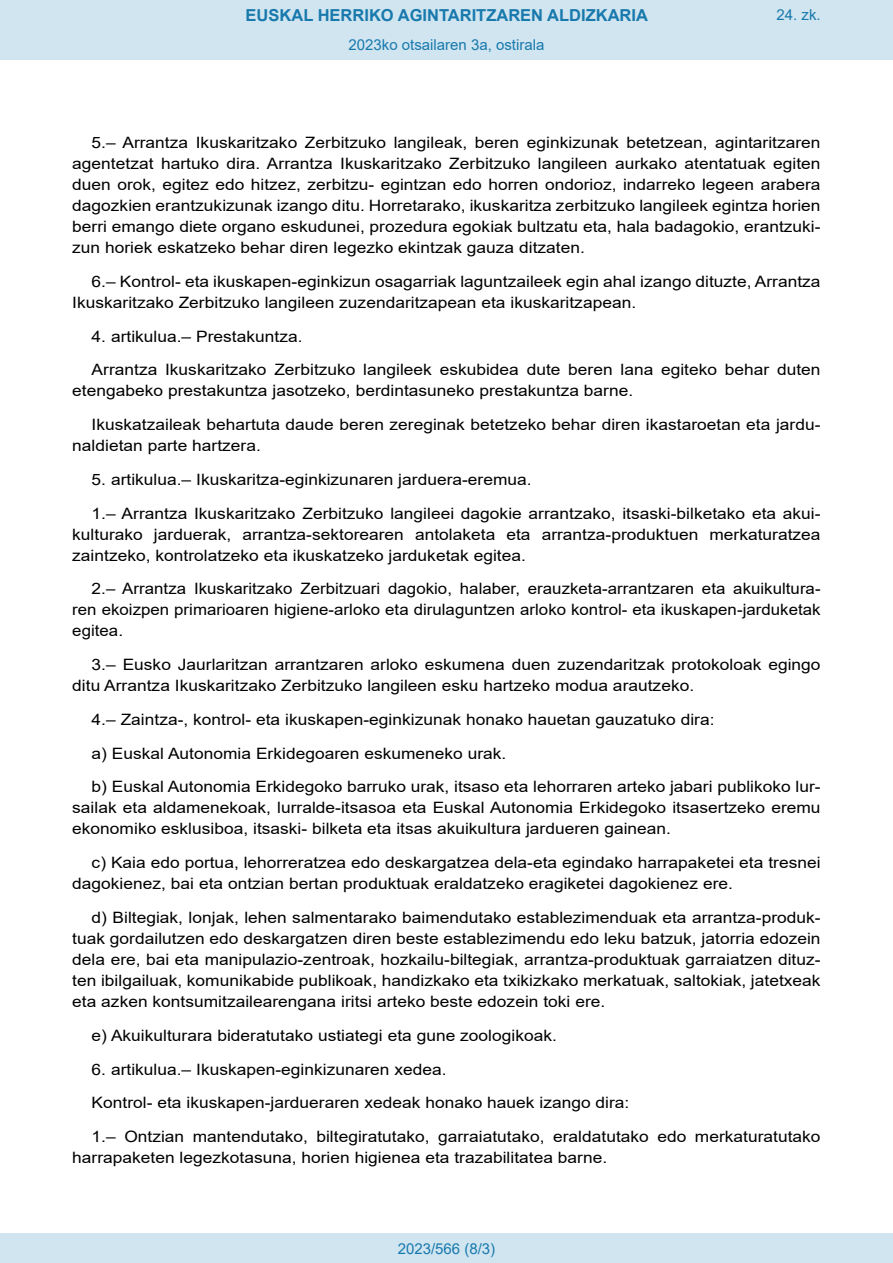
<style>
.page{position:relative;width:893px;height:1263px;background:#fff}
.page>*{position:absolute;margin:0;border:0;box-sizing:border-box;transform-origin:0 0}
.t1{font:700 16.5px "Arial";color:#1879ad}
.BOPVDetalle{font:15.6px/21px "Arial";color:#000;scale:1.11 1}
.Paginacion_Centro{font:15px "Arial";color:#1879ad}
</style>
<div class="page">
<div style="left:0;top:0;width:893px;height:60px;background:#d0e5f0"></div>
<div style="left:0;top:1233px;width:893px;height:30px;background:#d0e5f0"></div>
<p class="t1" style="left:246px;top:3px;width:404px">EUSKAL HERRIKO AGINTARITZAREN ALDIZKARIA</p>
<p class="Paginacion_Centro" style="left:348px;top:35px;width:197px">2023ko otsailaren 3a, ostirala</p>
<p class="Paginacion_Centro" style="left:776px;top:5px;width:46px">24. zk.</p>
<p class="BOPVDetalle" style="left:72px;top:132px;width:676px;text-align:justify;text-indent:19px">5.– Arrantza Ikuskaritzako Zerbitzuko langileak, beren eginkizunak betetzean, agintaritzaren agentetzat hartuko dira. Arrantza Ikuskaritzako Zerbitzuko langileen aurkako atentatuak egiten duen orok, egitez edo hitzez, zerbitzu- egintzan edo horren ondorioz, indarreko legeen arabera dagozkien erantzukizunak izango ditu. Horretarako, ikuskaritza zerbitzuko langileek egintza horien berri emango diete organo eskudunei, prozedura egokiak bultzatu eta, hala badagokio, erantzuki&shy;zun horiek eskatzeko behar diren legezko ekintzak gauza ditzaten.</p>
<p class="BOPVDetalle" style="left:72px;top:271px;width:676px;text-indent:19px">6.– Kontrol- eta ikuskapen-eginkizun osagarriak laguntzaileek egin ahal izango dituzte, Arrantza<br>Ikuskaritzako Zerbitzuko langileen zuzendaritzapean eta ikuskaritzapean.</p>
<p class="BOPVDetalle" style="left:92px;top:326px;width:191px">4. artikulua.– Prestakuntza.</p>
<p class="BOPVDetalle" style="left:72px;top:359px;width:676px;text-indent:19px">Arrantza Ikuskaritzako Zerbitzuko langileek eskubidea dute beren lana egiteko behar duten etengabeko prestakuntza jasotzeko, berdintasuneko prestakuntza barne.</p>
<p class="BOPVDetalle" style="left:72px;top:414px;width:676px;text-indent:19px">Ikuskatzaileak behartuta daude beren zereginak betetzeko behar diren ikastaroetan eta jardu&shy;naldietan parte hartzera.</p>
<p class="BOPVDetalle" style="left:92px;top:469px;width:398px">5. artikulua.– Ikuskaritza-eginkizunaren jarduera-eremua.</p>
<p class="BOPVDetalle" style="left:72px;top:503px;width:676px;text-align:justify;text-indent:19px">1.– Arrantza Ikuskaritzako Zerbitzuko langileei dagokie arrantzako, itsaski-bilketako eta akui&shy;kulturako jarduerak, arrantza-sektorearen antolaketa eta arrantza-produktuen merkaturatzea zaintzeko, kontrolatzeko eta ikuskatzeko jarduketak egitea.</p>
<p class="BOPVDetalle" style="left:72px;top:578px;width:676px;text-align:justify;text-indent:19px">2.– Arrantza Ikuskaritzako Zerbitzuari dagokio, halaber, erauzketa-arrantzaren eta akuikultura&shy;ren ekoizpen primarioaren higiene-arloko eta dirulaguntzen arloko kontrol- eta ikuskapen-jarduketak egitea.</p>
<p class="BOPVDetalle" style="left:72px;top:654px;width:676px;text-indent:19px">3.– Eusko Jaurlaritzan arrantzaren arloko eskumena duen zuzendaritzak protokoloak egingo ditu Arrantza Ikuskaritzako Zerbitzuko langileen esku hartzeko modua arautzeko.</p>
<p class="BOPVDetalle" style="left:92px;top:709px;width:563px">4.– Zaintza-, kontrol- eta ikuskapen-eginkizunak honako hauetan gauzatuko dira:</p>
<p class="BOPVDetalle" style="left:92px;top:743px;width:375px">a) Euskal Autonomia Erkidegoaren eskumeneko urak.</p>
<p class="BOPVDetalle" style="left:72px;top:776px;width:676px;text-align:justify;text-indent:19px">b) Euskal Autonomia Erkidegoko barruko urak, itsaso eta lehorraren arteko jabari publikoko lur&shy;sailak eta aldamenekoak, lurralde-itsasoa eta Euskal Autonomia Erkidegoko itsasertzeko eremu ekonomiko esklusiboa, itsaski- bilketa eta itsas akuikultura jardueren gainean.</p>
<p class="BOPVDetalle" style="left:72px;top:852px;width:676px;text-indent:19px">c) Kaia edo portua, lehorreratzea edo deskargatzea dela-eta egindako harrapaketei eta tresnei dagokienez, bai eta ontzian bertan produktuak eraldatzeko eragiketei dagokienez ere.</p>
<p class="BOPVDetalle" style="left:72px;top:907px;width:676px;text-align:justify;text-indent:19px">d) Biltegiak, lonjak, lehen salmentarako baimendutako establezimenduak eta arrantza-produk&shy;tuak gordailutzen edo deskargatzen diren beste establezimendu edo leku batzuk, jatorria edozein dela ere, bai eta manipulazio-zentroak, hozkailu-biltegiak, arrantza-produktuak garraiatzen dituz&shy;ten ibilgailuak, komunikabide publikoak, handizkako eta txikizkako merkatuak, saltokiak, jatetxeak eta azken kontsumitzailearengana iritsi arteko beste edozein toki ere.</p>
<p class="BOPVDetalle" style="left:92px;top:1025px;width:421px">e) Akuikulturara bideratutako ustiategi eta gune zoologikoak.</p>
<p class="BOPVDetalle" style="left:92px;top:1058px;width:321px">6. artikulua.– Ikuskapen-eginkizunaren xedea.</p>
<p class="BOPVDetalle" style="left:92px;top:1092px;width:486px">Kontrol- eta ikuskapen-jardueraren xedeak honako hauek izango dira:</p>
<p class="BOPVDetalle" style="left:72px;top:1126px;width:676px;text-indent:19px">1.– Ontzian mantendutako, biltegiratutako, garraiatutako, eraldatutako edo merkaturatutako harrapaketen legezkotasuna, horien higienea eta trazabilitatea barne.</p>
<p class="Paginacion_Centro" style="left:398px;top:1238px;width:99px">2023/566 (8/3)</p>
</div>
